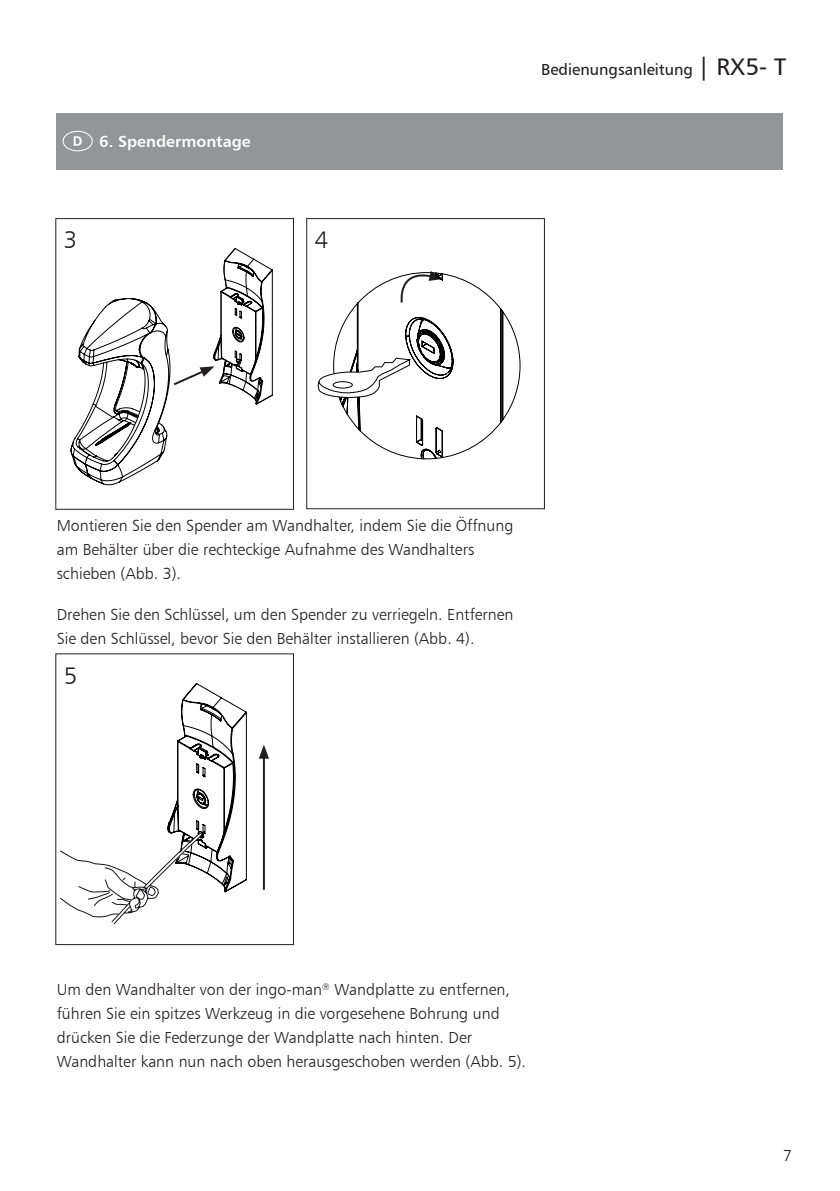
<style>
.page{position:relative;width:840px;height:1191px;background:#fff}
.page>*{position:absolute;margin:0;border:0;box-sizing:border-box;transform-origin:0 0}
.t1{font:24px "Humanist 777 BT Light B";color:#231f20}
.t2{font:16px/24px "Humanist 777 BT Light B";color:#231f20}
.t3{font:16px "Humanist 777 BT Roman B";color:#231f20}
.t4{font:16px "Humanist 777 BT Bold B";color:#fff}
.s1{font-size:24px}
</style>
<div class="page">
<div style="left:57px;top:113px;width:725px;height:57px;background:#939598"></div>
<svg style="left:63px;top:131px;width:30px;height:20px"></svg>
<div style="left:306px;top:218px;width:238px;height:291px;border:1px solid #231f20"></div>
<svg style="left:71px;top:248px;width:201px;height:237px"></svg>
<svg style="left:317px;top:271px;width:203px;height:189px"></svg>
<div style="left:333px;top:382px;width:19px;height:6px;background:#fff;border-radius:50%"></div>
<div style="left:332px;top:381px;width:20px;height:7px;border:1px solid #000001;border-radius:50%"></div>
<hr style="left:263px;top:755px;width:2px;height:134px;background:#231f20">
<svg style="left:259px;top:745px;width:10px;height:13px"></svg>
<svg style="left:60px;top:683px;width:186px;height:241px"></svg>
<p class="t4" style="left:99px;top:132px;width:153px">6. Spendermontage</p>
<h1 class="t1" style="left:64px;top:225px;width:15px">3</h1>
<h1 class="t1" style="left:315px;top:225px;width:15px">4</h1>
<p class="t3" style="left:541px;top:59px;width:246px">Bedienungsanleitung <span class="s1">| RX5- T</span></p>
<p class="t2" style="left:57px;top:513px;width:458px">Montieren Sie den Spender am Wandhalter, indem Sie die Öffnung am Behälter über die rechteckige Aufnahme des Wandhalters schieben (Abb. 3).</p>
<p class="t2" style="left:57px;top:602px;width:458px">Drehen Sie den Schlüssel, um den Spender zu verriegeln. Entfernen<br>Sie den Schlüssel, bevor Sie den Behälter installieren (Abb. 4).</p>
<h1 class="t1" style="left:64px;top:660px;width:15px">5</h1>
<p class="t2" style="left:57px;top:977px;width:470px">Um den Wandhalter von der ingo-man<sup>®</sup> Wandplatte zu entfernen, führen Sie ein spitzes Werkzeug in die vorgesehene Bohrung und drücken Sie die Federzunge der Wandplatte nach hinten. Der Wandhalter kann nun nach oben herausgeschoben werden (Abb. 5).</p>
<p class="t2" style="left:782px;top:1143px;width:10px">7</p>
</div>
